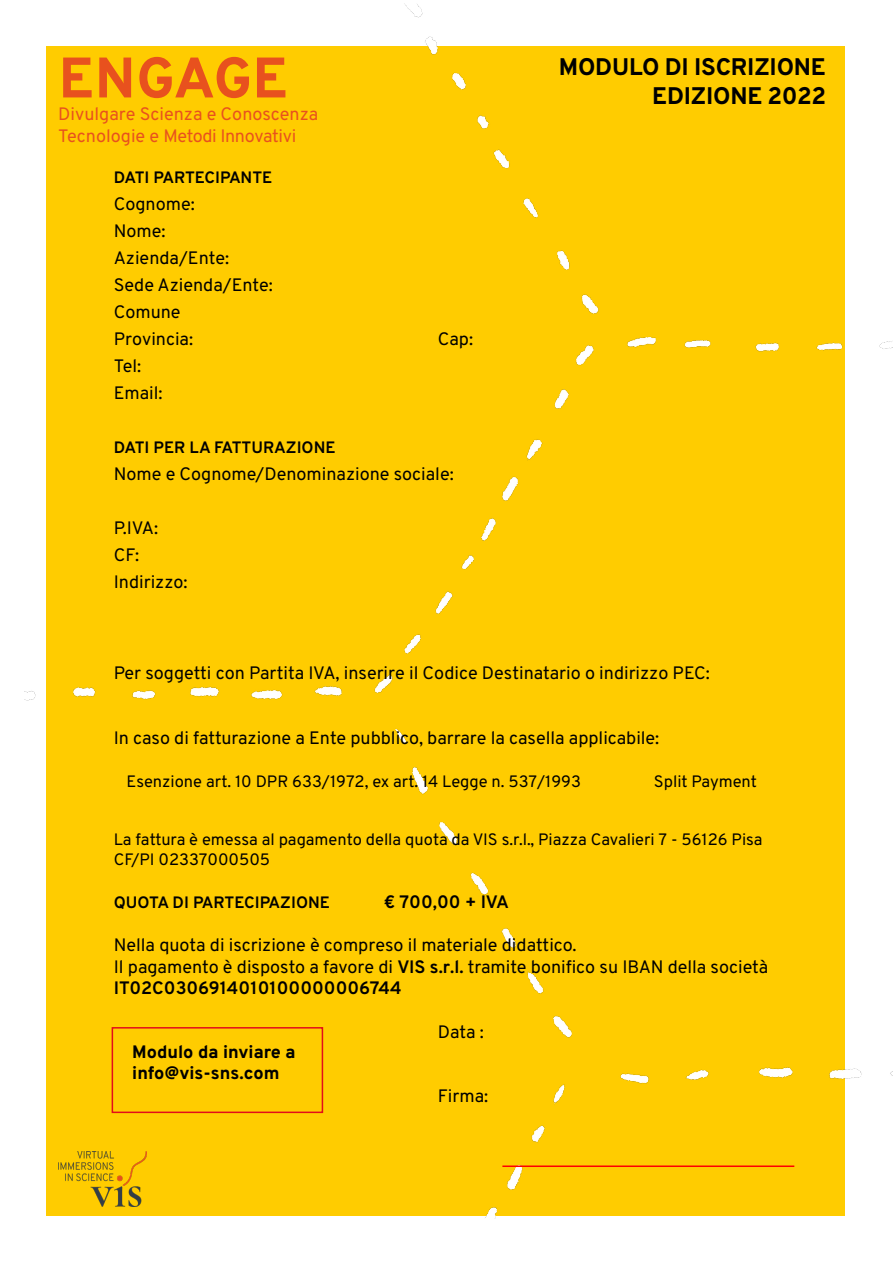
<style>
.page{position:relative;width:893px;height:1263px;background:#fff}
.page>*{position:absolute;margin:0;border:0;box-sizing:border-box;transform-origin:0 0}
.t1{font:800 57px "Overpass";letter-spacing:.01em;color:#e8511e}
.t2{font:800 24px/28.8px "Overpass";letter-spacing:-.01em;color:#000;text-align:right}
.t3{font:18px/27px "Overpass";color:#000}
.t4{font:18px/21.6px "Overpass";color:#e8511e}
.t5{font:800 18px/21.6px "Overpass";color:#000}
.t6{font:700 18px "Overpass";color:#000}
.t7{font:16.5px/19.8px "Overpass";color:#000}
.t8{font:700 16.5px "Overpass";color:#000}
.s1{font-weight:700}
</style>
<div class="page">
<img style="left:25px;top:3px;width:868px;height:1215px">
<hr style="left:502px;top:1165px;width:292px;height:2px;background:#f00">
<img style="left:58px;top:1152px;width:89px;height:54px">
<div style="left:112px;top:1027px;width:211px;height:86px;border:2px solid #e30c1a"></div>
<h1 class="t1" style="left:59px;top:37px;width:231px">ENGAGE</h1>
<p class="t4" style="left:58px;top:104px;width:261px">Divulgare Scienza e Conoscenza<br>Tecnologie e Metodi Innovativi</p>
<p class="t8" style="left:114px;top:165px;width:160px">DATI PARTECIPANTE</p>
<p class="t3" style="left:114px;top:190px;width:161px">Cognome:<br>Nome:<br>Azienda/Ente:<br>Sede Azienda/Ente:<br>Comune<br>Provincia:</p>
<p class="t3" style="left:114px;top:352px;width:50px">Tel:<br>Email:</p>
<p class="t3" style="left:438px;top:325px;width:37px">Cap:</p>
<p class="t8" style="left:114px;top:435px;width:223px">DATI PER LA FATTURAZIONE</p>
<p class="t3" style="left:114px;top:460px;width:341px">Nome e Cognome/Denominazione sociale:</p>
<p class="t3" style="left:114px;top:514px;width:75px">P.IVA:<br>CF:<br>Indirizzo:</p>
<h2 class="t2" style="left:559px;top:52px;width:269px">MODULO DI ISCRIZIONE<br>EDIZIONE 2022</h2>
<p class="t3" style="left:114px;top:660px;width:598px">Per soggetti con Partita IVA, inserire il Codice Destinatario o indirizzo PEC:</p>
<p class="t3" style="left:114px;top:724px;width:547px">In caso di fatturazione a Ente pubblico, barrare la casella applicabile:</p>
<p class="t7" style="left:126px;top:772px;width:456px">Esenzione art. 10 DPR 633/1972, ex art. 14 Legge n. 537/1993</p>
<p class="t7" style="left:654px;top:772px;width:105px">Split Payment</p>
<p class="t7" style="left:114px;top:829px;width:650px">La fattura è emessa al pagamento della quota da VIS s.r.l., Piazza Cavalieri 7 - 56126 Pisa<br>CF/PI 02337000505</p>
<p class="t8" style="left:114px;top:890px;width:218px">QUOTA DI PARTECIPAZIONE</p>
<p class="t6" style="left:384px;top:889px;width:127px">€ 700,00 + IVA</p>
<p class="t3" style="left:114px;top:934px;width:656px;line-height:21.6px">Nella quota di iscrizione è compreso il materiale didattico.<br>Il pagamento è disposto a favore di <span class="s1">VIS s.r.l.</span> tramite bonifico su IBAN della società<br><span class="s1">IT02C0306914010100000006744</span></p>
<p class="t3" style="left:438px;top:1018px;width:48px">Data :</p>
<p class="t5" style="left:132px;top:1041px;width:165px">Modulo da inviare a info@vis-sns.com</p>
<p class="t3" style="left:438px;top:1083px;width:52px">Firma:</p>
</div>
